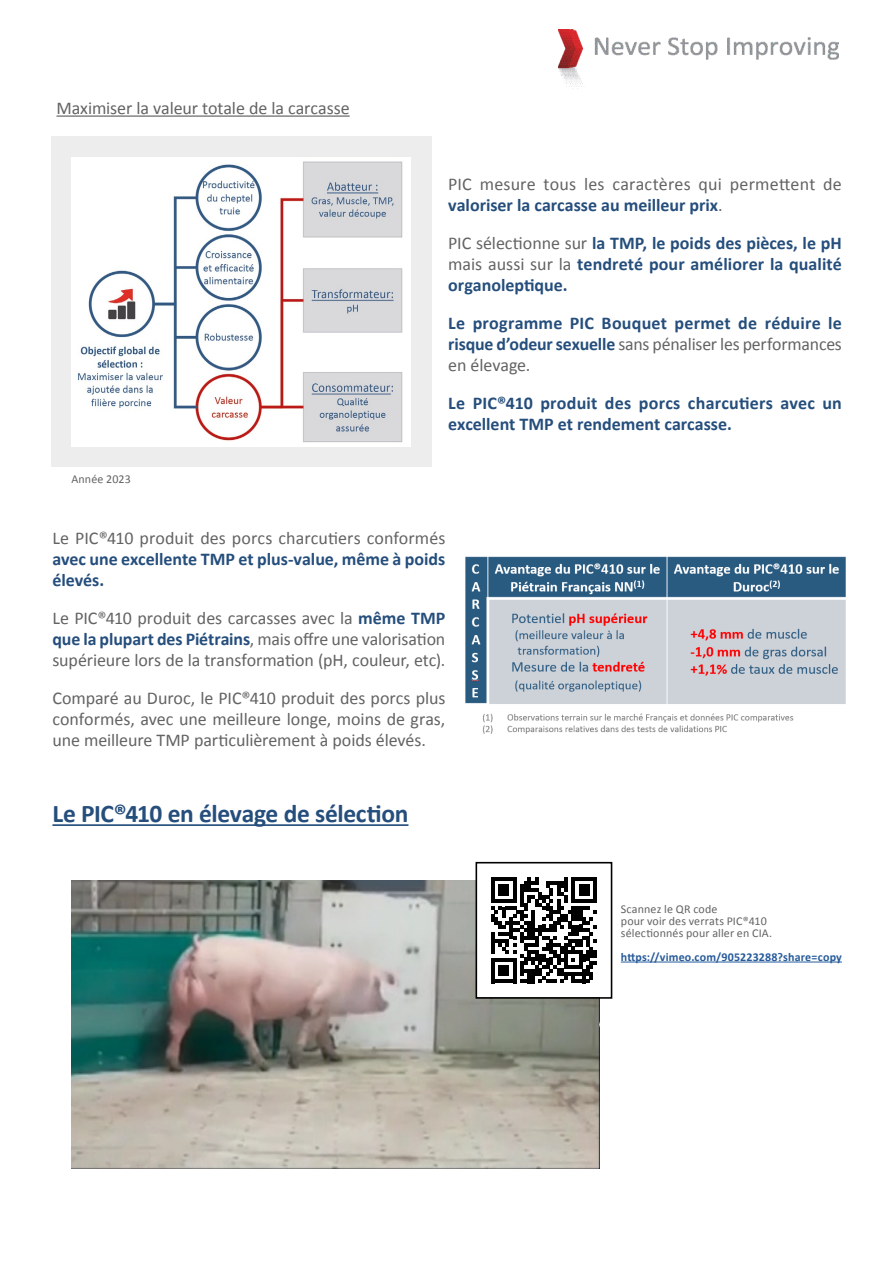
<style>
.page{position:relative;width:893px;height:1263px;background:#fff}
.page>*{position:absolute;margin:0;border:0;box-sizing:border-box;transform-origin:0 0}
.t1{font:700 25.5px "Calibri";letter-spacing:-.015em;color:#254e7c}
.t2{font:18px/21px "Calibri";letter-spacing:-.005em;color:#646363;text-align:justify}
.t3{font:700 18px/21px "Calibri";letter-spacing:.005em;color:#254e7c;text-align:justify}
.t4{font:12px/12px "Calibri";letter-spacing:.01em;color:#646363}
.t5{font:700 12px "Calibri";letter-spacing:.015em;color:#275b9b}
.s1{font-weight:700;color:#254e7c}
.s2{font-weight:400;color:#646363}
</style>
<div class="page">
<img style="left:71px;top:880px;width:529px;height:288px">
<hr style="left:57px;top:115px;width:293px;height:2px;background:#646363">
<hr style="left:52px;top:824px;width:356px;height:2px;background:#254e7c">
<hr style="left:621px;top:962px;width:221px;height:1px;background:#275b9b">
<img style="left:558px;top:30px;width:281px;height:59px">
<div style="left:51px;top:136px;width:380px;height:331px;background:#ededed"></div>
<img style="left:71px;top:158px;width:340px;height:288px">
<img style="left:465px;top:556px;width:381px;height:178px">
<div style="left:476px;top:864px;width:131px;height:132px;background:#fff"></div>
<svg style="left:491px;top:877px;width:106px;height:106px"></svg>
<div style="left:475px;top:862px;width:137px;height:137px;border:2px solid #000"></div>
<p class="t2" style="left:57px;top:97px;width:295px">Maximiser la valeur totale de la carcasse</p>
<p class="t4" style="left:71px;top:473px;width:61px">Année 2023</p>
<p class="t2" style="left:448px;top:173px;width:395px">PIC mesure tous les caractères qui permettent de <span class="s1">valoriser la carcasse au meilleur prix</span>.</p>
<p class="t3" style="left:448px;top:232px;width:395px"><span class="s2">PIC sélectionne sur</span> la TMP, le poids des pièces, le pH <span class="s2">mais aussi sur la</span> tendreté pour améliorer la qualité organoleptique.</p>
<p class="t3" style="left:448px;top:312px;width:395px">Le programme PIC Bouquet permet de réduire le risque d’odeur sexuelle <span class="s2">sans pénaliser les performances en élevage.</span></p>
<p class="t3" style="left:448px;top:392px;width:395px">Le PIC®410 produit des porcs charcutiers avec un excellent TMP et rendement carcasse.</p>
<p class="t2" style="left:52px;top:527px;width:394px">Le PIC®410 produit des porcs charcutiers conformés</p>
<p class="t3" style="left:52px;top:548px;width:394px">avec une excellente TMP et plus-value, même à poids élevés.</p>
<p class="t2" style="left:52px;top:607px;width:394px">Le PIC®410 produit des carcasses avec la <span class="s1">même TMP que la plupart des Piétrains</span>, mais offre une valorisation supérieure lors de la transformation (pH, couleur, etc).</p>
<p class="t2" style="left:52px;top:687px;width:394px">Comparé au Duroc, le PIC®410 produit des porcs plus conformés, avec une meilleure longe, moins de gras, une meilleure TMP particulièrement à poids élevés.</p>
<h1 class="t1" style="left:52px;top:796px;width:357px">Le PIC®410 en élevage de sélection</h1>
<p class="t4" style="left:621px;top:902px;width:153px">Scannez le QR code<br>pour voir des verrats PIC®410 sélectionnés pour aller en CIA.</p>
<p class="t5" style="left:621px;top:948px;width:223px">https://vimeo.com/905223288?share=copy</p>
</div>
